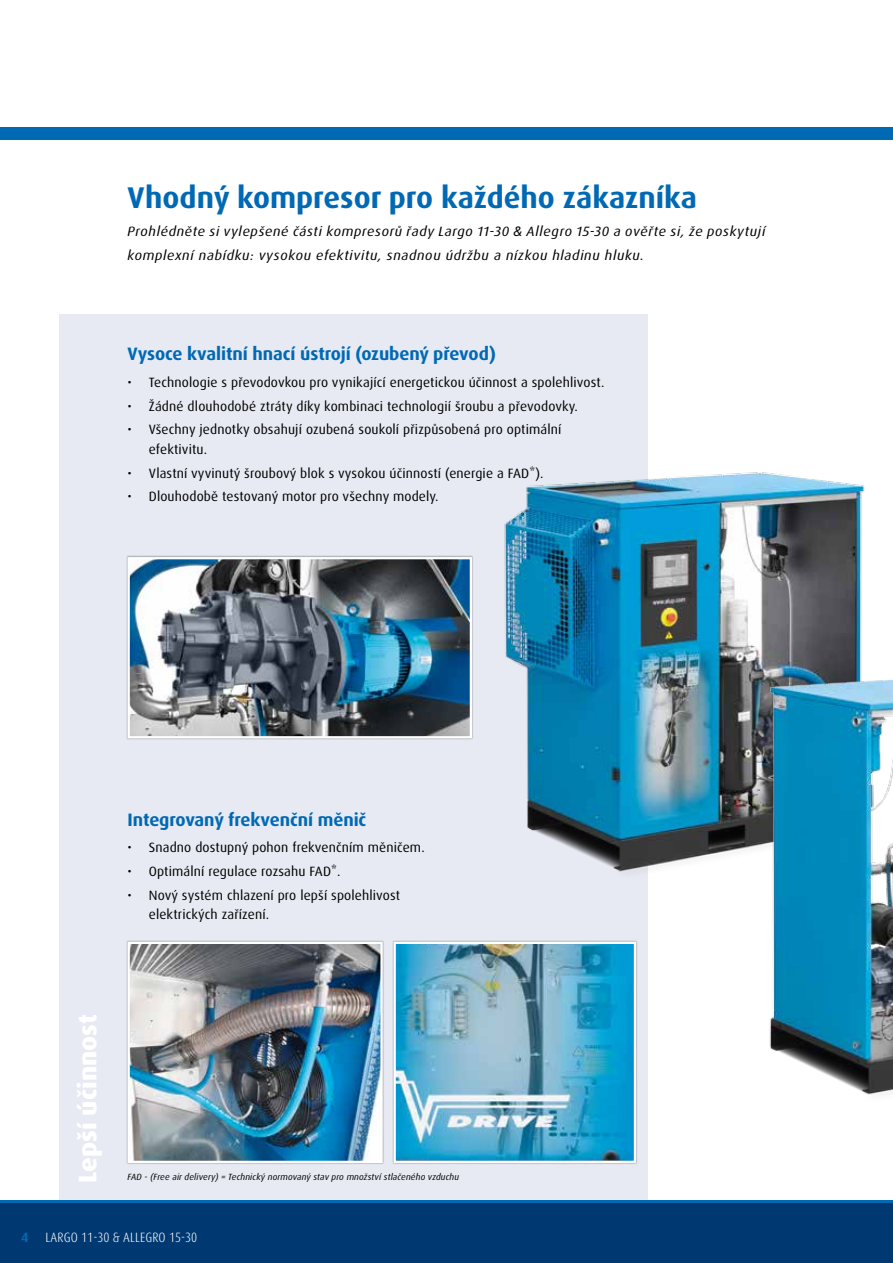
<style>
.page{position:relative;width:893px;height:1263px;background:#fff}
.page>*{position:absolute;margin:0;border:0;box-sizing:border-box;transform-origin:0 0}
.t1{font:700 30px "Dax Pro";color:#0069b4}
.t2{font:800 25.5px "Dax Pro";letter-spacing:.005em;color:#fff}
.t3{font:700 18px "Dax Pro";letter-spacing:-.005em;color:#0069b4}
.t4{font:13.5px/19.5px "Dax Pro";letter-spacing:.01em;color:#000}
.t5{font:italic 13.5px/24px "Dax Pro";letter-spacing:.04em;color:#000;scale:1.05 1}
.t6{font:300 condensed 13.5px "Dax Pro";letter-spacing:.01em;color:#fff}
.t7{font:700 13.5px "Dax Pro";color:#0069b4}
.t8{font:italic 9px "Dax Pro";letter-spacing:.01em;color:#000}
.s1{font-family:"Helvetica Neue LT Pro"}
</style>
<div class="page">
<div style="left:60px;top:313px;width:588px;height:906px;background:#e8eaf3"></div>
<div style="left:0;top:128px;width:893px;height:12px;background:#0069b4"></div>
<div style="left:0;top:1202px;width:893px;height:61px;background:#003971"></div>
<hr style="left:0;top:1200px;width:893px;height:3px;background:#0069b4">
<div style="left:126px;top:556px;width:347px;height:184px;background:#d3d4d9"></div>
<img style="left:131px;top:560px;width:326px;height:175px">
<div style="left:128px;top:557px;width:344px;height:181px;border:2px solid #fff"></div>
<div style="left:126px;top:940px;width:258px;height:224px;background:#000;opacity:.33"></div>
<img style="left:131px;top:945px;width:249px;height:215px">
<div style="left:128px;top:942px;width:255px;height:221px;border:2px solid #fff"></div>
<div style="left:392px;top:940px;width:245px;height:224px;background:#c9cad0"></div>
<img style="left:397px;top:945px;width:236px;height:215px">
<div style="left:394px;top:942px;width:242px;height:221px;border:2px solid #fff"></div>
<img style="left:457px;top:472px;width:408px;height:400px">
<img style="left:667px;top:587px;width:226px;height:508px">
<h1 class="t1" style="left:128px;top:178px;width:571px">Vhodný kompresor pro každého zákazníka</h1>
<p class="t5" style="left:128px;top:219px;width:609px">Prohlédněte si vylepšené části kompresorů řady Largo 11-30 <span class="s1">&amp;</span> Allegro 15-30 a ověřte si, že poskytují komplexní nabídku: vysokou efektivitu, snadnou údržbu a nízkou hladinu hluku.</p>
<h3 class="t3" style="left:128px;top:342px;width:370px">Vysoce kvalitní hnací ústrojí (ozubený převod)</h3>
<p class="t4" style="left:128px;top:373px;width:478px">• Technologie s převodovkou pro vynikající energetickou účinnost a spolehlivost.</p>
<p class="t4" style="left:128px;top:396px;width:452px">• Žádné dlouhodobé ztráty díky kombinaci technologií šroubu a převodovky.</p>
<p class="t4" style="left:149px;top:420px;width:414px;text-indent:-21px">• Všechny jednotky obsahují ozubená soukolí přizpůsobená pro optimální efektivitu.</p>
<p class="t4" style="left:128px;top:463px;width:417px">• Vlastní vyvinutý šroubový blok s vysokou účinností (energie a FAD*).</p>
<p class="t4" style="left:128px;top:487px;width:312px">• Dlouhodobě testovaný motor pro všechny modely.</p>
<h3 class="t3" style="left:128px;top:808px;width:240px">Integrovaný frekvenční měnič</h3>
<p class="t4" style="left:128px;top:838px;width:299px">• Snadno dostupný pohon frekvenčním měničem.</p>
<p class="t4" style="left:128px;top:861px;width:214px">• Optimální regulace rozsahu FAD*.</p>
<p class="t4" style="left:149px;top:885px;width:253px;text-indent:-21px">• Nový systém chlazení pro lepší spolehlivost elektrických zařízení.</p>
<h2 class="t2" style="left:71px;top:1183px;width:170px;rotate:-90deg">Lepší účinnost</h2>
<p class="t8" style="left:128px;top:1171px;width:333px">FAD - (Free air delivery) = Technický normovaný stav pro množství stlačeného vzduchu</p>
<p class="t7" style="left:21px;top:1228px;width:9px">4</p>
<p class="t6" style="left:45px;top:1228px;width:154px">LARGO 11-30 &amp; ALLEGRO 15-30</p>
</div>
